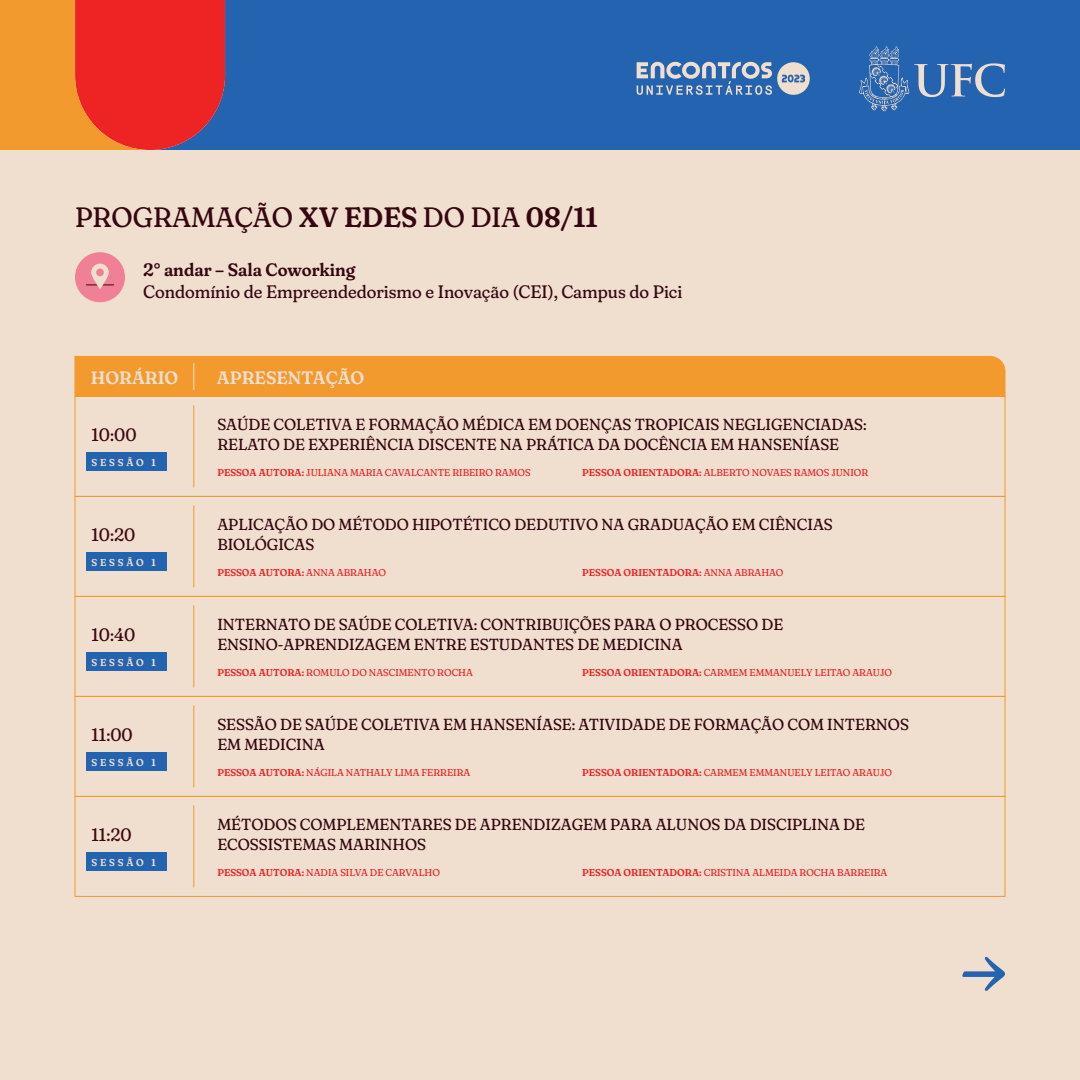
<style>
.page{position:relative;width:1080px;height:1080px;background:#f0dece}
.page>*{position:absolute;margin:0;border:0;box-sizing:border-box;transform-origin:0 0}
.t1{font:28px "Fraunces 72 pt Super Soft";color:#350611}
.t2{font:18px "Fraunces 72 pt Super Soft";color:#350611}
.t3{font:18px "Fraunces 72 pt Super Soft";color:#3d0613}
.t4{font:600 18px "Fraunces 72 pt Super Soft";color:#350611}
.t5{font:600 18px "Fraunces 72 pt Super Soft";color:#f0dece}
.t6{font:16px/19.2px "Fraunces 72 pt Super Soft";color:#350611}
.t7{font:10px "Fraunces 72 pt Super Soft";color:#ee2323}
.t8{font:600 10px "Fraunces 72 pt Super Soft";color:#ee2323}
.t9{font:600 10px "Fraunces 72 pt Super Soft";letter-spacing:.28em;color:#f0dece}
.s1{font-weight:600}
.s2{font-weight:400}
</style>
<div class="page">
<div style="left:225px;top:0;width:855px;height:150px;background:#2463b0"></div>
<svg style="left:0;top:0;width:225px;height:150px;background:#e8512c"></svg>
<svg style="left:858px;top:46px;width:147px;height:65px;background:#4375b4"></svg>
<svg style="left:637px;top:62px;width:173px;height:33px"></svg>
<div style="left:75px;top:252px;width:50px;height:50px;background:#ef8095;border-radius:50%"></div>
<svg style="left:86px;top:264px;width:28px;height:25px"></svg>
<div style="left:96px;top:269px;width:8px;height:7px;background:#ef8095;border-radius:50%"></div>
<hr style="left:193px;top:406px;width:1px;height:81px;background:#f39a2f">
<div style="left:74px;top:355px;width:932px;height:42px;background:#f39a2f"></div>
<div style="left:86px;top:452px;width:81px;height:19px;background:#2463b0"></div>
<div style="left:74px;top:496px;width:932px;height:101px;border:1px solid #f39a2f"></div>
<hr style="left:193px;top:506px;width:1px;height:81px;background:#f39a2f">
<div style="left:86px;top:552px;width:81px;height:19px;background:#2463b0"></div>
<div style="left:74px;top:596px;width:932px;height:101px;border:1px solid #f39a2f"></div>
<hr style="left:193px;top:606px;width:1px;height:81px;background:#f39a2f">
<div style="left:86px;top:652px;width:81px;height:19px;background:#2463b0"></div>
<div style="left:74px;top:696px;width:932px;height:101px;border:1px solid #f39a2f"></div>
<hr style="left:193px;top:706px;width:1px;height:81px;background:#f39a2f">
<div style="left:86px;top:752px;width:81px;height:19px;background:#2463b0"></div>
<div style="left:74px;top:796px;width:932px;height:101px;border:1px solid #f39a2f"></div>
<hr style="left:193px;top:806px;width:1px;height:81px;background:#f39a2f">
<div style="left:86px;top:852px;width:81px;height:19px;background:#2463b0"></div>
<svg style="left:962px;top:957px;width:43px;height:34px"></svg>
<h1 class="t1" style="left:75px;top:197px;width:524px">PROGRAMAÇÃO <span class="s1">XV EDES</span> DO DIA <span class="s1">08/11</span></h1>
<p class="t4" style="left:143px;top:256px;width:214px">2° andar – Sala Coworking</p>
<p class="t2" style="left:143px;top:278px;width:541px">Condomínio de Empreendedorismo e Inovação (CEI), Campus do Pici</p>
<p class="t5" style="left:91px;top:364px;width:89px">HORÁRIO</p>
<p class="t5" style="left:217px;top:364px;width:149px">APRESENTAÇÃO</p>
<p class="t3" style="left:92px;top:422px;width:47px">10:00</p>
<p class="t9" style="left:92px;top:455px;width:66px">SESSÃO 1</p>
<p class="t3" style="left:92px;top:522px;width:45px">10:20</p>
<p class="t9" style="left:92px;top:555px;width:66px">SESSÃO 1</p>
<p class="t3" style="left:92px;top:622px;width:45px">10:40</p>
<p class="t9" style="left:92px;top:655px;width:66px">SESSÃO 1</p>
<p class="t3" style="left:92px;top:722px;width:43px">11:00</p>
<p class="t9" style="left:92px;top:755px;width:66px">SESSÃO 1</p>
<p class="t3" style="left:92px;top:822px;width:42px">11:20</p>
<p class="t9" style="left:92px;top:855px;width:66px">SESSÃO 1</p>
<p class="t6" style="left:217px;top:414px;width:651px">SAÚDE COLETIVA E FORMAÇÃO MÉDICA EM DOENÇAS TROPICAIS NEGLIGENCIADAS:<br>RELATO DE EXPERIÊNCIA DISCENTE NA PRÁTICA DA DOCÊNCIA EM HANSENÍASE</p>
<p class="t7" style="left:217px;top:465px;width:315px"><span class="s1">PESSOA AUTORA:</span> JULIANA MARIA CAVALCANTE RIBEIRO RAMOS</p>
<p class="t7" style="left:582px;top:465px;width:287px"><span class="s1">PESSOA ORIENTADORA:</span> ALBERTO NOVAES RAMOS JUNIOR</p>
<p class="t6" style="left:217px;top:514px;width:617px">APLICAÇÃO DO MÉTODO HIPOTÉTICO DEDUTIVO NA GRADUAÇÃO EM CIÊNCIAS<br>BIOLÓGICAS</p>
<p class="t8" style="left:217px;top:565px;width:170px">PESSOA AUTORA: <span class="s2">ANNA ABRAHAO</span></p>
<p class="t8" style="left:582px;top:565px;width:203px">PESSOA ORIENTADORA: <span class="s2">ANNA ABRAHAO</span></p>
<p class="t6" style="left:217px;top:614px;width:567px">INTERNATO DE SAÚDE COLETIVA: CONTRIBUIÇÕES PARA O PROCESSO DE<br>ENSINO-APRENDIZAGEM ENTRE ESTUDANTES DE MEDICINA</p>
<p class="t7" style="left:217px;top:665px;width:257px"><span class="s1">PESSOA AUTORA:</span> ROMULO DO NASCIMENTO ROCHA</p>
<p class="t7" style="left:582px;top:665px;width:311px"><span class="s1">PESSOA ORIENTADORA:</span> CARMEM EMMANUELY LEITAO ARAUJO</p>
<p class="t6" style="left:217px;top:714px;width:693px">SESSÃO DE SAÚDE COLETIVA EM HANSENÍASE: ATIVIDADE DE FORMAÇÃO COM INTERNOS<br>EM MEDICINA</p>
<p class="t7" style="left:217px;top:765px;width:254px"><span class="s1">PESSOA AUTORA:</span> NÁGILA NATHALY LIMA FERREIRA</p>
<p class="t7" style="left:582px;top:765px;width:311px"><span class="s1">PESSOA ORIENTADORA:</span> CARMEM EMMANUELY LEITAO ARAUJO</p>
<p class="t6" style="left:217px;top:814px;width:649px">MÉTODOS COMPLEMENTARES DE APRENDIZAGEM PARA ALUNOS DA DISCIPLINA DE<br>ECOSSISTEMAS MARINHOS</p>
<p class="t7" style="left:217px;top:865px;width:224px"><span class="s1">PESSOA AUTORA:</span> NADIA SILVA DE CARVALHO</p>
<p class="t7" style="left:582px;top:865px;width:307px"><span class="s1">PESSOA ORIENTADORA:</span> CRISTINA ALMEIDA ROCHA BARREIRA</p>
</div>
